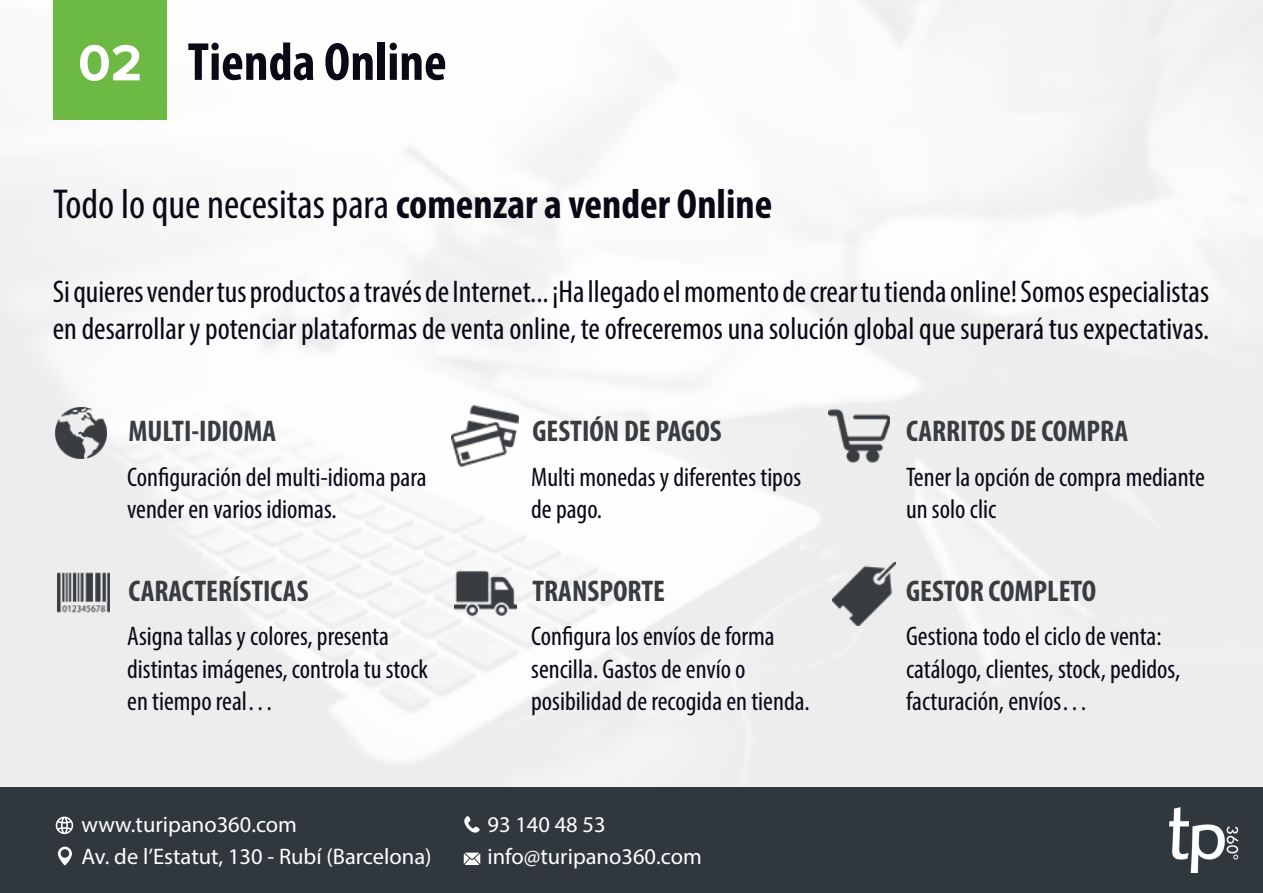
<style>
.page{position:relative;width:1263px;height:893px;background:#f5f5f5}
.page>*{position:absolute;margin:0;border:0;box-sizing:border-box;transform-origin:0 0}
.t1{font:700 condensed 54px "Myriad Pro";color:#0c0816}
.t2{font:700 52.5px "Proxima Nova A";color:#fff}
.t3{font:condensed 42px "Myriad Pro";color:#0c0816}
.t4{font:condensed 31.5px/37.8px "Myriad Pro";color:#0c0816}
.t5{font:700 condensed 30px "Myriad Pro";color:#393d41}
.t6{font:condensed 27px/32.4px "Myriad Pro";color:#0c0816}
.t7{font:22.5px "Myriad Pro";color:#fff}
.s1{font-weight:700}
</style>
<div class="page">
<div style="left:53px;top:0;width:113px;height:119px;background:#6cba44"></div>
<div style="left:0;top:788px;width:1263px;height:105px;background:#30383d"></div>
<img style="left:1170px;top:808px;width:69px;height:64px">
<svg style="left:56px;top:817px;width:17px;height:17px"></svg>
<svg style="left:58px;top:847px;width:14px;height:18px"></svg>
<svg style="left:464px;top:816px;width:16px;height:17px"></svg>
<svg style="left:464px;top:853px;width:16px;height:12px"></svg>
<img style="left:56px;top:407px;width:51px;height:51px">
<img style="left:451px;top:405px;width:68px;height:62px">
<img style="left:828px;top:409px;width:61px;height:54px">
<img style="left:58px;top:572px;width:51px;height:41px">
<img style="left:454px;top:570px;width:62px;height:47px">
<img style="left:833px;top:563px;width:62px;height:62px">
<p class="t2" style="left:78px;top:33px;width:66px">02</p>
<p class="t1" style="left:188px;top:28px;width:260px">Tienda Online</p>
<p class="t3" style="left:53px;top:178px;width:721px">Todo lo que necesitas para <span class="s1">comenzar a vender Online</span></p>
<p class="t4" style="left:53px;top:272px;width:1158px">Si quieres vender tus productos a través de Internet... ¡Ha llegado el momento de crear tu tienda online! Somos especialistas en desarrollar y potenciar plataformas de venta online, te ofreceremos una solución global que superará tus expectativas.</p>
<p class="t5" style="left:128px;top:412px;width:149px">MULTI-IDIOMA</p>
<p class="t6" style="left:127px;top:460px;width:301px">Configuración del multi-idioma para vender en varios idiomas.</p>
<p class="t5" style="left:128px;top:572px;width:182px">CARACTERÍSTICAS</p>
<p class="t6" style="left:127px;top:620px;width:302px">Asigna tallas y colores, presenta distintas imágenes, controla tu stock en tiempo real…</p>
<p class="t5" style="left:532px;top:412px;width:191px">GESTIÓN DE PAGOS</p>
<p class="t6" style="left:531px;top:460px;width:271px">Multi monedas y diferentes tipos de pago.</p>
<p class="t5" style="left:532px;top:572px;width:134px">TRANSPORTE</p>
<p class="t6" style="left:531px;top:620px;width:280px">Configura los envíos de forma sencilla. Gastos de envío o posibilidad de recogida en tienda.</p>
<p class="t7" style="left:82px;top:810px;width:217px">www.turipano360.com</p>
<p class="t7" style="left:487px;top:810px;width:120px">93 140 48 53</p>
<p class="t7" style="left:82px;top:843px;width:351px">Av. de l’Estatut, 130 - Rubí (Barcelona)</p>
<p class="t7" style="left:487px;top:843px;width:216px">info@turipano360.com</p>
<p class="t5" style="left:906px;top:412px;width:224px">CARRITOS DE COMPRA</p>
<p class="t6" style="left:906px;top:460px;width:300px">Tener la opción de compra mediante un solo clic</p>
<p class="t5" style="left:906px;top:572px;width:192px">GESTOR COMPLETO</p>
<p class="t6" style="left:906px;top:620px;width:276px">Gestiona todo el ciclo de venta: catálogo, clientes, stock, pedidos, facturación, envíos…</p>
</div>
